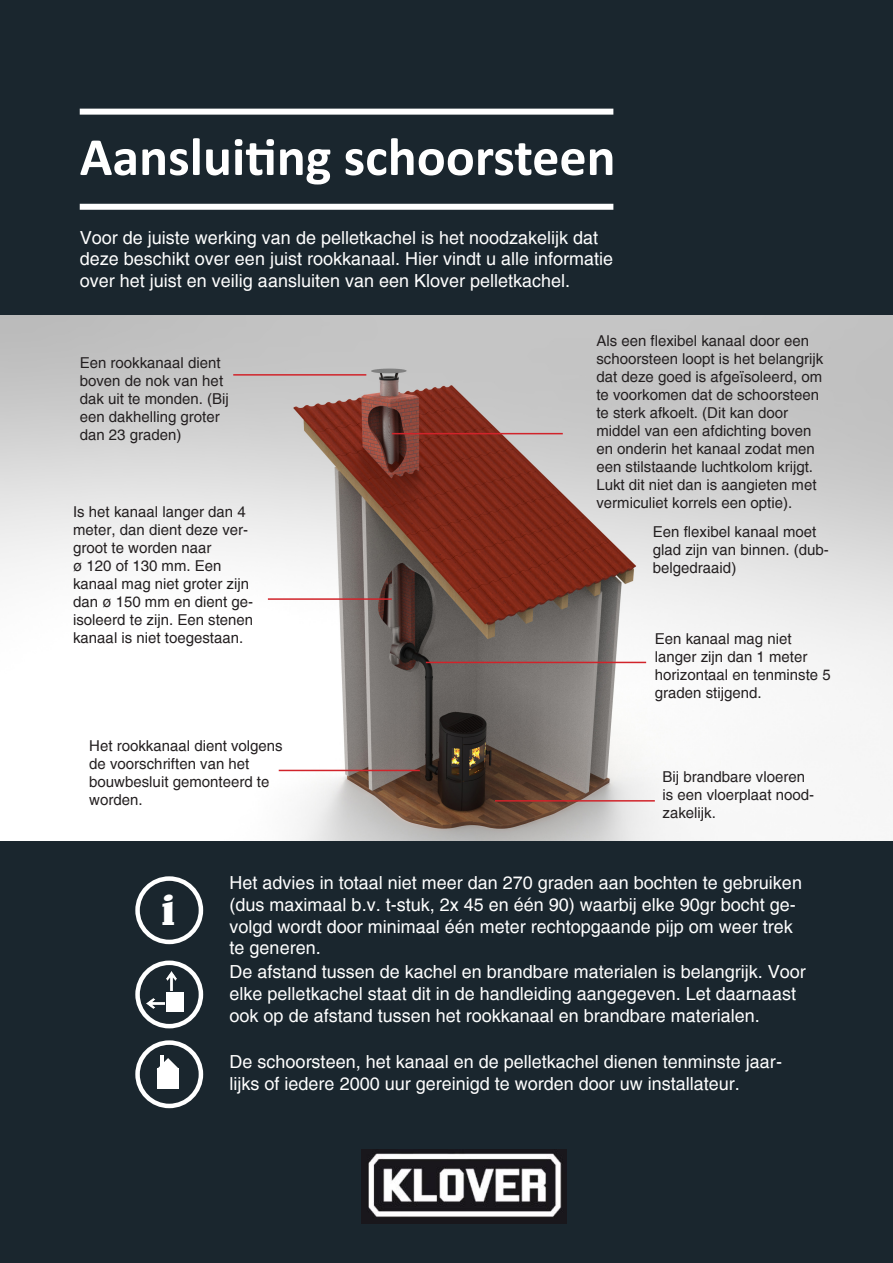
<style>
.page{position:relative;width:893px;height:1263px;background:#1a262e}
.page>*{position:absolute;margin:0;border:0;box-sizing:border-box;transform-origin:0 0}
.t1{font:700 54px "Calibri";color:#fff}
.t2{font:700 46.5px "Belwe BT";color:#fff}
.t3{font:18px/21.6px "Helvetica";color:#fff}
.t4{font:15px/18px "Helvetica";color:#231f20}
</style>
<div class="page">
<img style="left:0;top:315px;width:893px;height:525px">
<div style="left:80px;top:109px;width:533px;height:6px;background:#fff"></div>
<div style="left:80px;top:204px;width:533px;height:6px;background:#fff"></div>
<div style="left:135px;top:876px;width:68px;height:68px;border:4px solid #fff;border-radius:50%"></div>
<div style="left:135px;top:1040px;width:68px;height:68px;border:4px solid #fff;border-radius:50%"></div>
<hr style="left:233px;top:374px;width:133px;height:2px;background:#d1232a">
<hr style="left:392px;top:433px;width:171px;height:1px;background:#d1232a">
<hr style="left:279px;top:770px;width:141px;height:1px;background:#d1232a">
<hr style="left:426px;top:662px;width:220px;height:1px;background:#d1232a">
<hr style="left:268px;top:598px;width:124px;height:2px;background:#d1232a">
<hr style="left:495px;top:800px;width:160px;height:1px;background:#d1232a">
<div style="left:135px;top:960px;width:68px;height:68px;border:4px solid #fff;border-radius:50%"></div>
<div style="left:166px;top:993px;width:18px;height:19px;background:#fff"></div>
<img style="left:147px;top:998px;width:18px;height:11px">
<img style="left:166px;top:972px;width:11px;height:18px">
<div style="left:157px;top:1069px;width:22px;height:20px;background:#fff"></div>
<svg style="left:157px;top:1058px;width:22px;height:11px"></svg>
<hr style="left:160px;top:1055px;width:4px;height:11px;background:#fff">
<img style="left:361px;top:1149px;width:205px;height:75px">
<p class="t1" style="left:80px;top:119px;width:537px">Aansluiting schoorsteen</p>
<p class="t3" style="left:80px;top:227px;width:535px">Voor de juiste werking van de pelletkachel is het noodzakelijk dat deze beschikt over een juist rookkanaal. Hier vindt u alle informatie over het juist en veilig aansluiten van een Klover pelletkachel.</p>
<p class="t4" style="left:80px;top:354px;width:151px">Een rookkanaal dient boven de nok van het dak uit te monden. (Bij een dakhelling groter dan 23 graden)</p>
<p class="t4" style="left:73px;top:502px;width:182px">Is het kanaal langer dan 4 meter, dan dient deze ver&shy;groot te worden naar<br>ø 120 of 130 mm. Een kanaal mag niet groter zijn dan ø 150 mm en dient ge&shy;ïsoleerd te zijn. Een stenen kanaal is niet toegestaan.</p>
<p class="t4" style="left:89px;top:736px;width:195px">Het rookkanaal dient volgens de voorschriften van het bouwbesluit gemonteerd te worden.</p>
<p class="t4" style="left:596px;top:332px;width:228px">Als een flexibel kanaal door een schoorsteen loopt is het belangrijk dat deze goed is afgeïsoleerd, om te voorkomen dat de schoorsteen te sterk afkoelt. (Dit kan door middel van een afdichting boven en onderin het kanaal zodat men een stilstaande luchtkolom krijgt.<br>Lukt dit niet dan is aangieten met vermiculiet korrels een optie).</p>
<p class="t4" style="left:653px;top:523px;width:177px">Een flexibel kanaal moet glad zijn van binnen. (dub&shy;belgedraaid)</p>
<p class="t4" style="left:655px;top:630px;width:177px">Een kanaal mag niet langer zijn dan 1 meter horizontaal en tenminste 5 graden stijgend.</p>
<p class="t4" style="left:662px;top:768px;width:153px">Bij brandbare vloeren is een vloerplaat nood&shy;zakelijk.</p>
<p class="t2" style="left:160px;top:879px;width:18px">i</p>
<p class="t3" style="left:230px;top:872px;width:574px">Het advies in totaal niet meer dan 270 graden aan bochten te gebruiken (dus maximaal b.v. t-stuk, 2x 45 en één 90) waarbij elke 90gr bocht ge&shy;volgd wordt door minimaal één meter rechtopgaande pijp om weer trek te generen.</p>
<p class="t3" style="left:230px;top:961px;width:578px">De afstand tussen de kachel en brandbare materialen is belangrijk. Voor elke pelletkachel staat dit in de handleiding aangegeven. Let daarnaast ook op de afstand tussen het rookkanaal en brandbare materialen.</p>
<p class="t3" style="left:230px;top:1051px;width:554px">De schoorsteen, het kanaal en de pelletkachel dienen tenminste jaar&shy;lijks of iedere 2000 uur gereinigd te worden door uw installateur.</p>
</div>
